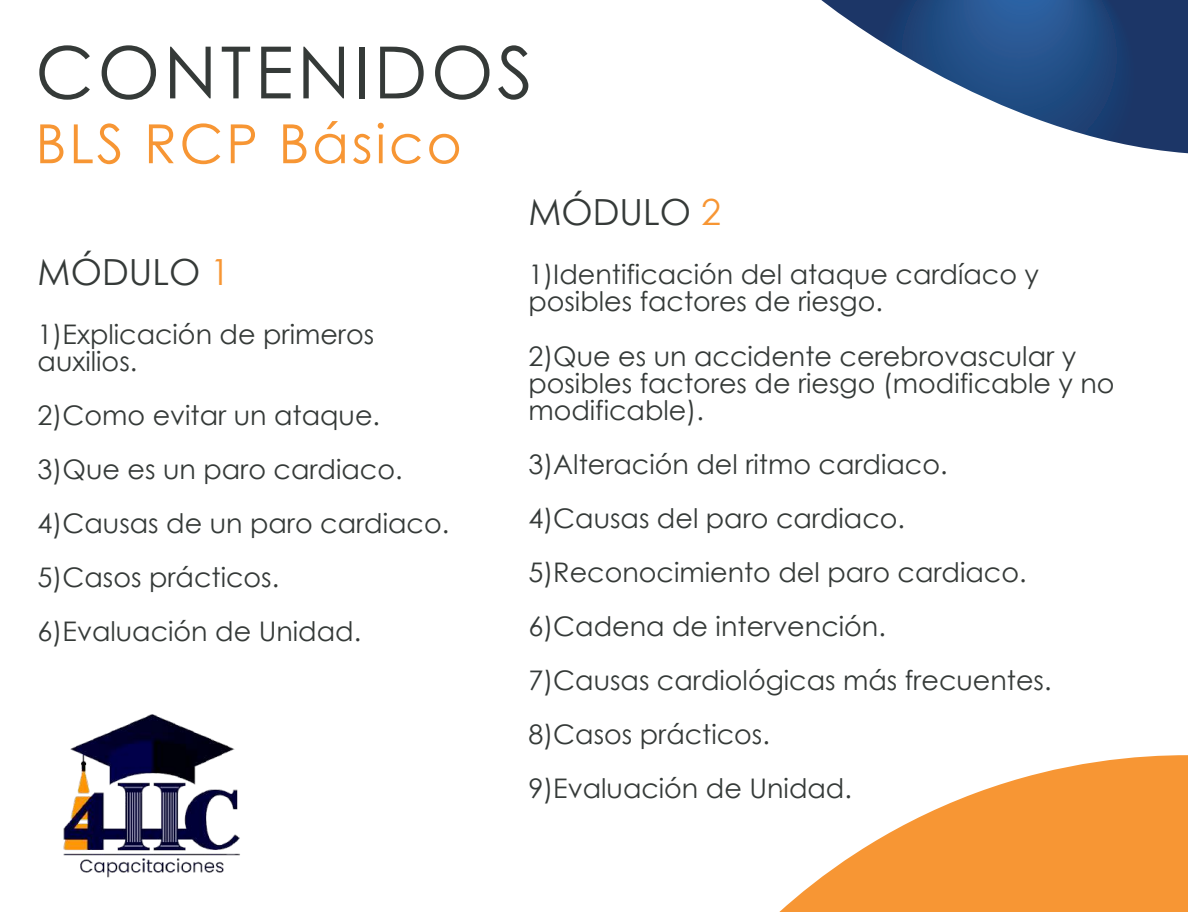
<style>
.page{position:relative;width:1188px;height:912px;background:#fff}
.page>*{position:absolute;margin:0;border:0;box-sizing:border-box;transform-origin:0 0}
.t1{font:72px "Century Gothic";letter-spacing:.05em;color:#353a38}
.t2{font:54px "Century Gothic";letter-spacing:.05em;color:#f79634}
.t3{font:36px "Century Gothic";color:#353a38}
.t4{font:27px/54px "Century Gothic";color:#353a38}
.s1{color:#f79634}
</style>
<div class="page">
<svg style="left:821px;top:0;width:367px;height:153px"></svg>
<svg style="left:779px;top:755px;width:409px;height:157px;fill:#f79634"></svg>
<img style="left:63px;top:714px;width:177px;height:164px">
<h1 class="t1" style="left:35px;top:22px;width:499px">CONTENIDOS</h1>
<h2 class="t2" style="left:35px;top:106px;width:428px">BLS RCP Básico</h2>
<h3 class="t3" style="left:38px;top:247px;width:194px">MÓDULO <span class="s1">1</span></h3>
<p class="t4" style="left:38px;top:320px;width:338px;line-height:27px">1)Explicación de primeros auxilios.</p>
<p class="t4" style="left:38px;top:388px;width:413px">2)Como evitar un ataque.<br>3)Que es un paro cardiaco.<br>4)Causas de un paro cardiaco.<br>5)Casos prácticos.<br>6)Evaluación de Unidad.</p>
<h3 class="t3" style="left:528px;top:187px;width:194px">MÓDULO <span class="s1">2</span></h3>
<p class="t4" style="left:528px;top:261px;width:512px;line-height:27px">1)Identificación del ataque cardíaco y posibles factores de riesgo.</p>
<p class="t4" style="left:528px;top:342px;width:588px;line-height:27px">2)Que es un accidente cerebrovascular y posibles factores de riesgo (modificable y no modificable).</p>
<p class="t4" style="left:528px;top:436px;width:525px">3)Alteración del ritmo cardiaco.<br>4)Causas del paro cardiaco.<br>5)Reconocimiento del paro cardiaco.<br>6)Cadena de intervención.<br>7)Causas cardiológicas más frecuentes.<br>8)Casos prácticos.<br>9)Evaluación de Unidad.</p>
</div>
